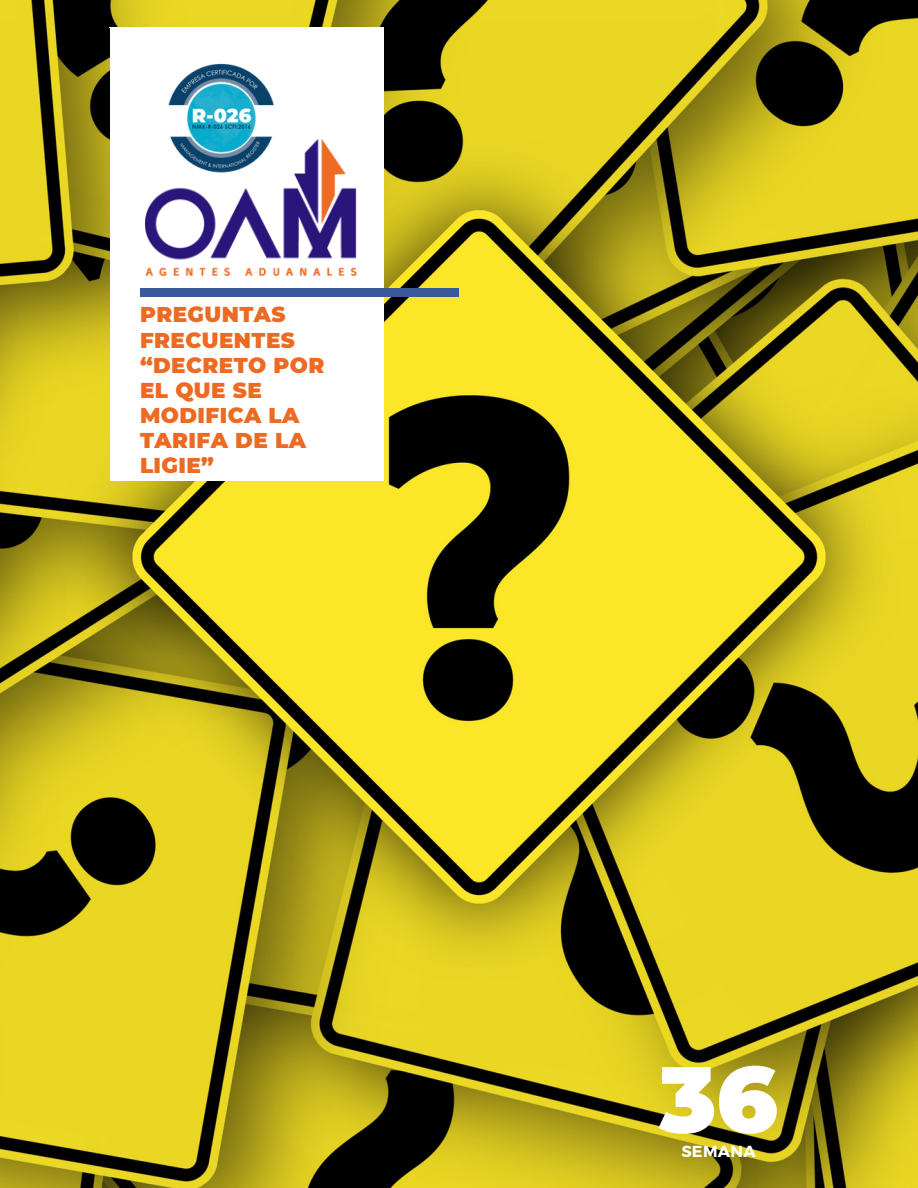
<style>
.page{position:relative;width:918px;height:1188px;background:#fff}
.page>*{position:absolute;margin:0;border:0;box-sizing:border-box;transform-origin:0 0}
.t1{font:900 93.15px "Montserrat";color:#fff}
.t2{font:900 21.45px/25.2px "Montserrat";letter-spacing:.02em;color:#ed6a22}
.t3{font:700 15.9px "Montserrat";letter-spacing:.02em;color:#fff}
</style>
<div class="page">
<img style="left:0;top:0;width:918px;height:1188px">
<div style="left:110px;top:28px;width:274px;height:453px;background:#fff"></div>
<img style="left:145px;top:140px;width:212px;height:136px">
<div style="left:140px;top:289px;width:318px;height:8px;background:#3b5998"></div>
<img style="left:145px;top:63px;width:157px;height:112px">
<p class="t2" style="left:140px;top:302px;width:186px">PREGUNTAS<br>FRECUENTES “DECRETO POR<br>EL QUE SE<br>MODIFICA LA<br>TARIFA DE LA<br>LIGIE”</p>
<p class="t1" style="left:659px;top:1042px;width:120px">36</p>
<p class="t3" style="left:681px;top:1141px;width:76px">SEMANA</p>
</div>
